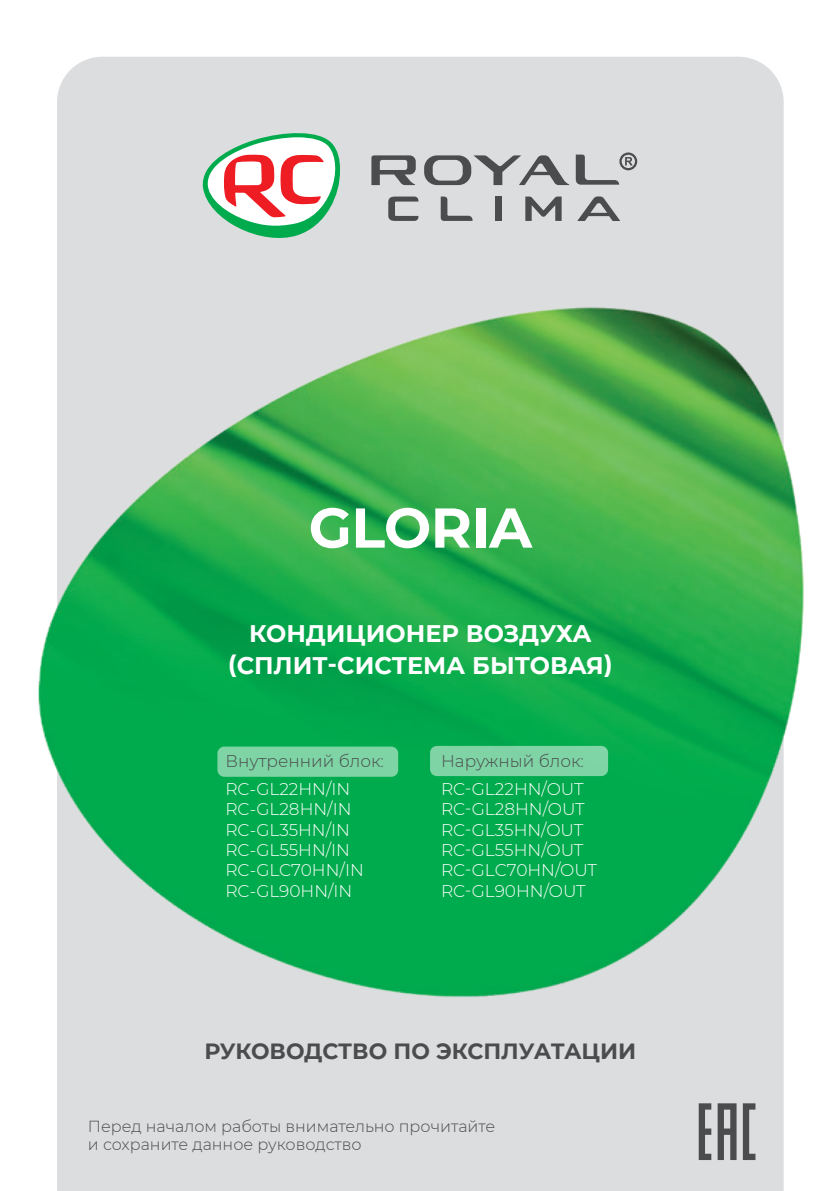
<style>
.page{position:relative;width:840px;height:1191px;background:#fff}
.page>*{position:absolute;margin:0;border:0;box-sizing:border-box;transform-origin:0 0}
.Titul-seria{font:700 56px "Montserrat";letter-spacing:-.01em;color:#fff}
.Titul{font:700 24px "Montserrat";color:#fff}
.t1{font:700 22px "Montserrat";color:#4b4c4d}
.Titul-2{font:300 17px "Montserrat";color:#fff}
.Titul-3{font:300 17px "Montserrat";color:#4b4c4d}
.t2{font:300 16px/18px "Montserrat";color:#4b4c4d}
</style>
<div class="page">
<div style="left:57px;top:57px;width:726px;height:1134px;background:#dcdddf"></div>
<img style="left:38px;top:282px;width:766px;height:739px">
<svg style="left:717px;top:1103px;width:19px;height:57px"></svg>
<svg style="left:742px;top:1103px;width:13px;height:57px"></svg>
<svg style="left:698px;top:1103px;width:13px;height:57px"></svg>
<div style="left:217px;top:746px;width:181px;height:30px;background:#7fd4a5;border-radius:7px"></div>
<div style="left:430px;top:746px;width:177px;height:30px;background:#7fd4a5;border-radius:7px"></div>
<svg style="left:203px;top:133px;width:137px;height:105px"></svg>
<svg style="left:575px;top:152px;width:62px;height:33px;background:#b3b4b6"></svg>
<svg style="left:371px;top:155px;width:44px;height:30px"></svg>
<svg style="left:424px;top:155px;width:145px;height:30px;background:#a5a6a7"></svg>
<svg style="left:388px;top:196px;width:30px;height:25px"></svg>
<svg style="left:440px;top:196px;width:32px;height:25px"></svg>
<svg style="left:525px;top:196px;width:36px;height:25px"></svg>
<div style="left:494px;top:196px;width:7px;height:25px;background:#4b4c4d"></div>
<svg style="left:577px;top:196px;width:43px;height:25px"></svg>
<p class="Titul-seria" style="left:308px;top:487px;width:225px">GLORIA</p>
<p class="Titul" style="left:249px;top:616px;width:344px">КОНДИЦИОНЕР ВОЗДУХА</p>
<p class="Titul" style="left:227px;top:648px;width:386px">(СПЛИТ-СИСТЕМА БЫТОВАЯ)</p>
<p class="Titul-3" style="left:225px;top:749px;width:160px">Внутренний блок:</p>
<p class="Titul-2" style="left:225px;top:777px;width:126px">RC-GL22HN/IN</p>
<p class="Titul-2" style="left:225px;top:798px;width:127px">RC-GL28HN/IN</p>
<p class="Titul-2" style="left:225px;top:818px;width:126px">RC-GL35HN/IN</p>
<p class="Titul-2" style="left:225px;top:838px;width:126px">RC-GL55HN/IN</p>
<p class="Titul-2" style="left:225px;top:859px;width:140px">RC-GLC70HN/IN</p>
<p class="Titul-2" style="left:225px;top:879px;width:128px">RC-GL90HN/IN</p>
<p class="Titul-3" style="left:441px;top:749px;width:144px">Наружный блок:</p>
<p class="Titul-2" style="left:441px;top:777px;width:144px">RC-GL22HN/OUT</p>
<p class="Titul-2" style="left:441px;top:798px;width:145px">RC-GL28HN/OUT</p>
<p class="Titul-2" style="left:441px;top:818px;width:144px">RC-GL35HN/OUT</p>
<p class="Titul-2" style="left:441px;top:838px;width:144px">RC-GL55HN/OUT</p>
<p class="Titul-2" style="left:441px;top:859px;width:157px">RC-GLC70HN/OUT</p>
<p class="Titul-2" style="left:441px;top:879px;width:146px">RC-GL90HN/OUT</p>
<p class="t1" style="left:204px;top:1035px;width:433px">РУКОВОДСТВО ПО ЭКСПЛУАТАЦИИ</p>
<p class="t2" style="left:88px;top:1116px;width:408px">Перед началом работы внимательно прочитайте и сохраните данное руководство</p>
</div>
